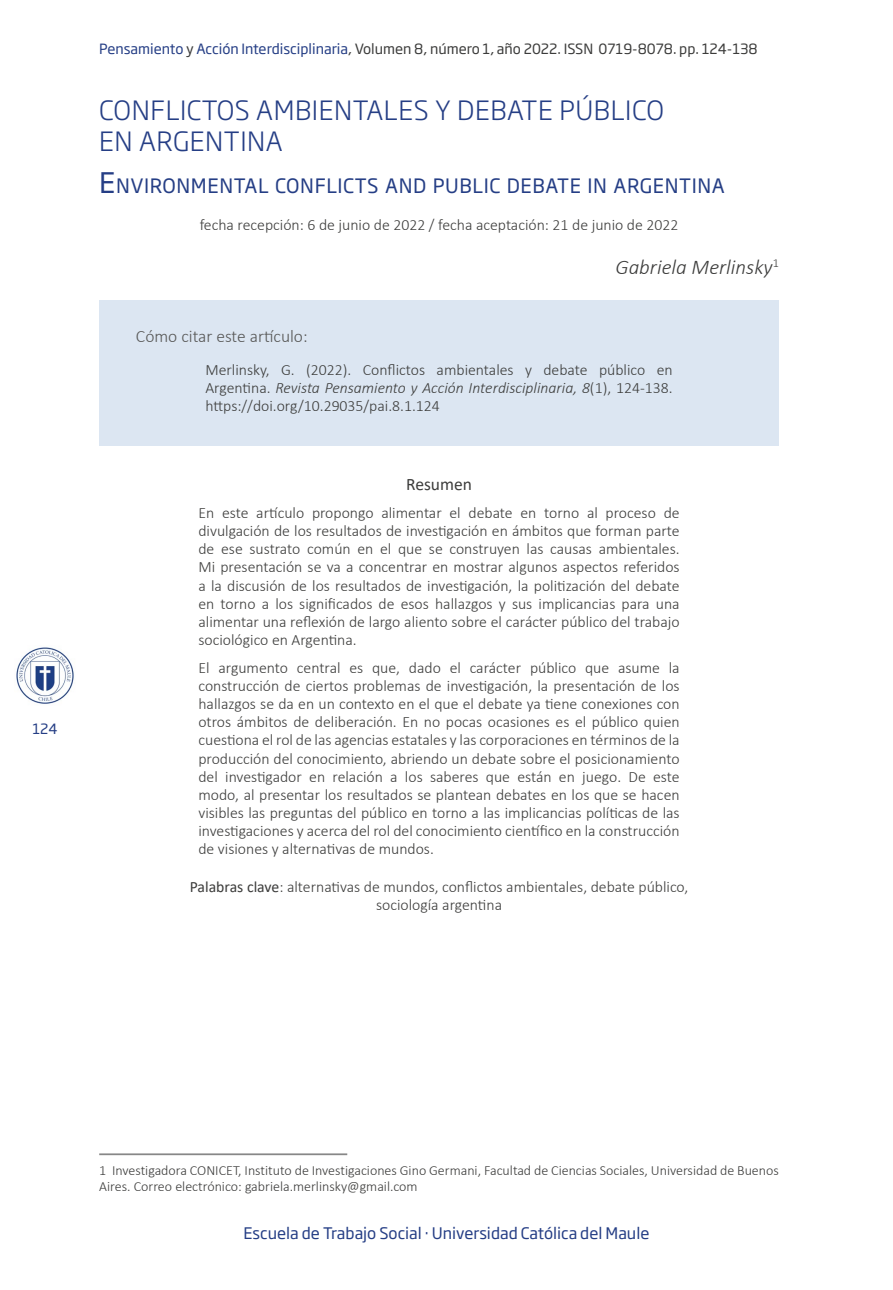
<style>
.page{position:relative;width:893px;height:1290px;background:#fff}
.page>*{position:absolute;margin:0;border:0;box-sizing:border-box;transform-origin:0 0}
.t1{font:300 26.25px/31.5px "Soho Gothic Pro";letter-spacing:.02em;color:#253e85}
.t2{font:italic 300 21px "Calibri";color:#3c3c3b}
.t3{font:19.6px "Soho Gothic Pro";letter-spacing:.03em;color:#253e85}
.t4{font:300 17.5px "Calibri";color:#575756}
.t5{font:17.5px "Calibri";color:#3c3c3b}
.t6{font:300 15.75px/18.2px "Calibri";color:#3c3c3b;text-align:justify}
.t7{font:15.75px "Soho Gothic Pro";color:#253e85}
.t8{font:300 14px/15.8px "Calibri";color:#3c3c3b}
.t9{font:14px "Soho Gothic Pro";color:#3c3c3b}
.t10{font:14px "Soho Gothic Pro";color:#253e85}
.s1{color:#253e85}
.s2{font-size:28px}
.s3{font-style:italic}
.s4{font-weight:400}
</style>
<div class="page">
<img style="left:16px;top:647px;width:58px;height:57px">
<div style="left:99px;top:301px;width:680px;height:145px;background:#dce6f2"></div>
<hr style="left:99px;top:1153px;width:248px;height:2px;background:#878787">
<p class="t10" style="left:32px;top:717px;width:27px">124</p>
<p class="t9" style="left:99px;top:38px;width:660px"><span class="s1">Pensamiento</span> y <span class="s1">Acción Interdisciplinaria</span>, Volumen 8, número 1, año 2022. ISSN 0719-8078. pp. 124-138</p>
<h1 class="t1" style="left:99px;top:93px;width:566px">CONFLICTOS AMBIENTALES Y DEBATE PÚBLICO<br>EN ARGENTINA</h1>
<p class="t3" style="left:99px;top:170px;width:627px"><span class="s2">E</span>NVIRONMENTAL CONFLICTS AND PUBLIC DEBATE IN ARGENTINA</p>
<p class="t6" style="left:200px;top:215px;width:480px">fecha recepción: 6 de junio de 2022 / fecha aceptación: 21 de junio de 2022</p>
<h2 class="t2" style="left:615px;top:254px;width:165px">Gabriela Merlinsky<sup>1</sup></h2>
<p class="t4" style="left:136px;top:325px;width:173px">Cómo citar este artículo:</p>
<p class="t6" style="left:205px;top:360px;width:469px">Merlinsky, G. (2022). Conflictos ambientales y debate público en Argentina. <span class="s3">Revista Pensamiento y Acción Interdisciplinaria, 8</span>(1), 124-138. https://doi.org/10.29035/pai.8.1.124</p>
<p class="t5" style="left:406px;top:472px;width:67px">Resumen</p>
<p class="t6" style="left:198px;top:504px;width:483px">En este artículo propongo alimentar el debate en torno al proceso de divulgación de los resultados de investigación en ámbitos que forman parte de ese sustrato común en el que se construyen las causas ambientales.<br>Mi presentación se va a concentrar en mostrar algunos aspectos referidos a la discusión de los resultados de investigación, la politización del debate en torno a los significados de esos hallazgos y sus implicancias para una alimentar una reflexión de largo aliento sobre el carácter público del trabajo sociológico en Argentina.</p>
<p class="t6" style="left:198px;top:658px;width:483px">El argumento central es que, dado el carácter público que asume la construcción de ciertos problemas de investigación, la presentación de los hallazgos se da en un contexto en el que el debate ya tiene conexiones con otros ámbitos de deliberación. En no pocas ocasiones es el público quien cuestiona el rol de las agencias estatales y las corporaciones en términos de la producción del conocimiento, abriendo un debate sobre el posicionamiento del investigador en relación a los saberes que están en juego. De este modo, al presentar los resultados se plantean debates en los que se hacen visibles las preguntas del público en torno a las implicancias políticas de las investigaciones y acerca del rol del conocimiento científico en la construcción de visiones y alternativas de mundos.</p>
<p class="t6" style="left:190px;top:877px;width:500px;text-align:center"><span class="s4">Palabras clave</span>: alternativas de mundos, conflictos ambientales, debate público, sociología argentina</p>
<p class="t8" style="left:99px;top:1162px;width:681px">1 Investigadora CONICET, Instituto de Investigaciones Gino Germani, Facultad de Ciencias Sociales, Universidad de Buenos<br>Aires. Correo electrónico: gabriela.merlinsky@gmail.com</p>
<p class="t7" style="left:244px;top:1221px;width:407px">Escuela de Trabajo Social · Universidad Católica del Maule</p>
</div>
